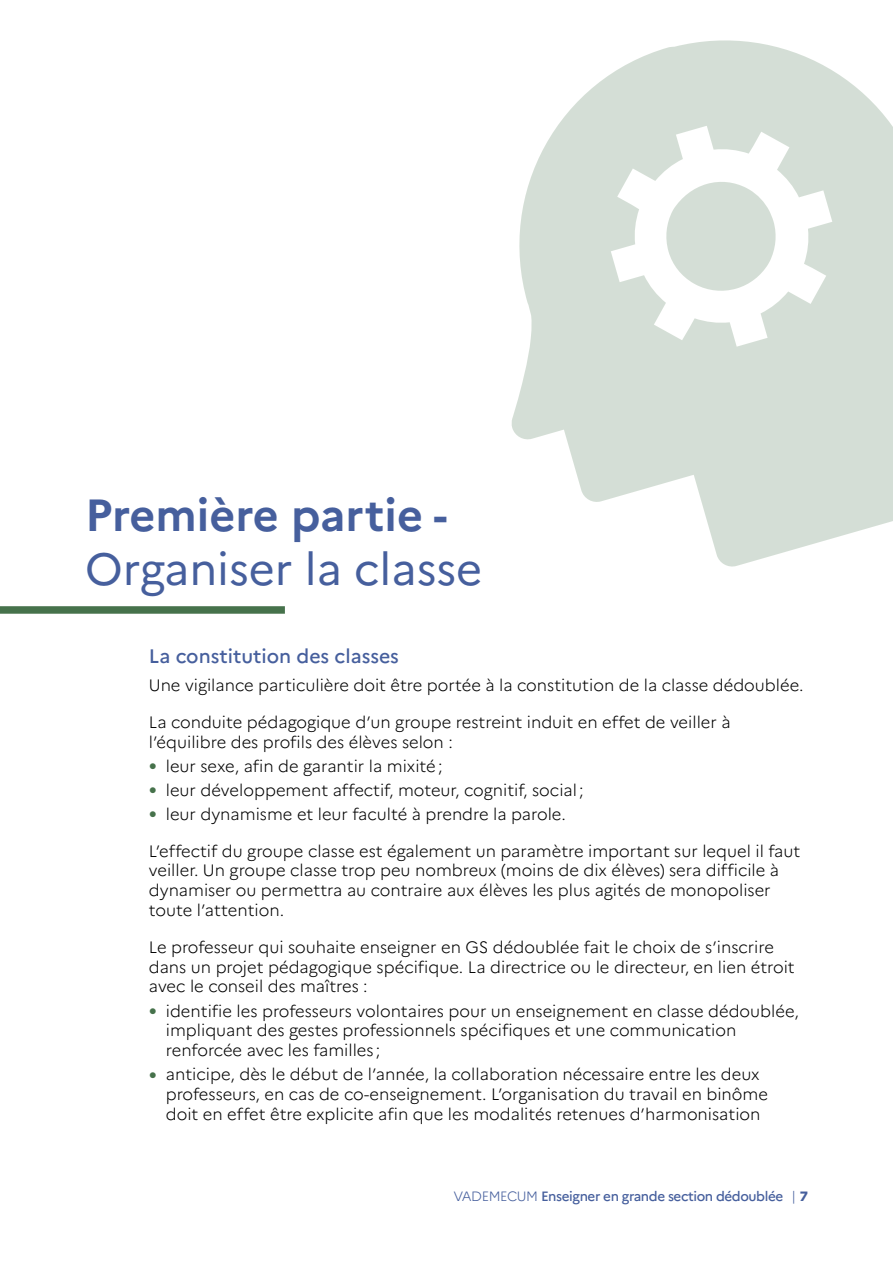
<style>
.page{position:relative;width:893px;height:1263px;background:#fff}
.page>*{position:absolute;margin:0;border:0;box-sizing:border-box;transform-origin:0 0}
.t1{font:45px "Marianne";color:#465f9d}
.t2{font:700 45px "Marianne";color:#465f9d}
.t3{font:500 19.5px "Marianne";color:#465f9d}
.t4{font:300 16.5px/19.8px "Marianne";color:#000}
.t5{font:500 13.5px "Marianne";letter-spacing:-.03em;color:#465f9d}
.s1{font-family:"Arial";font-weight:400;font-size:13.5px;color:#46724b}
.s2{font-weight:300}
.s3{font-weight:800}
</style>
<div class="page">
<div style="left:0;top:606px;width:285px;height:8px;background:#46724b"></div>
<svg style="left:511px;top:40px;width:382px;height:527px;fill:#d4ded6"></svg>
<h1 class="t2" style="left:85px;top:487px;width:364px">Première partie -</h1>
<h1 class="t1" style="left:85px;top:541px;width:399px">Organiser la classe</h1>
<p class="t3" style="left:149px;top:644px;width:252px">La constitution des classes</p>
<p class="t4" style="left:149px;top:675px;width:656px">Une vigilance particulière doit être portée à la constitution de la classe dédoublée.</p>
<p class="t4" style="left:149px;top:712px;width:583px">La conduite pédagogique d’un groupe restreint induit en effet de veiller à l’équilibre des profils des élèves selon :</p>
<p class="t4" style="left:149px;top:756px;width:295px"><span class="s1">●</span> leur sexe, afin de garantir la mixité;</p>
<p class="t4" style="left:149px;top:780px;width:436px"><span class="s1">●</span> leur développement affectif, moteur, cognitif, social;</p>
<p class="t4" style="left:149px;top:804px;width:419px"><span class="s1">●</span> leur dynamisme et leur faculté à prendre la parole.</p>
<p class="t4" style="left:149px;top:841px;width:653px">L’effectif du groupe classe est également un paramètre important sur lequel il faut veiller. Un groupe classe trop peu nombreux (moins de dix élèves) sera difficile à dynamiser ou permettra au contraire aux élèves les plus agités de monopoliser toute l’attention.</p>
<p class="t4" style="left:149px;top:937px;width:647px">Le professeur qui souhaite enseigner en GS dédoublée fait le choix de s’inscrire dans un projet pédagogique spécifique. La directrice ou le directeur, en lien étroit avec le conseil des maîtres :</p>
<p class="t4" style="left:166px;top:1001px;width:635px;text-indent:-17px"><span class="s1">●</span> identifie les professeurs volontaires pour un enseignement en classe dédoublée, impliquant des gestes professionnels spécifiques et une communication renforcée avec les familles ;</p>
<p class="t4" style="left:166px;top:1064px;width:604px;text-indent:-17px"><span class="s1">●</span> anticipe, dès le début de l’année, la collaboration nécessaire entre les deux professeurs, en cas de co-enseignement. L’organisation du travail en binôme doit en effet être explicite afin que les modalités retenues d’harmonisation</p>
<p class="t5" style="left:453px;top:1188px;width:356px"><span class="s2">VADEMECUM</span> Enseigner en grande section dédoublée <span class="s2">|</span> <span class="s3">7</span></p>
</div>
